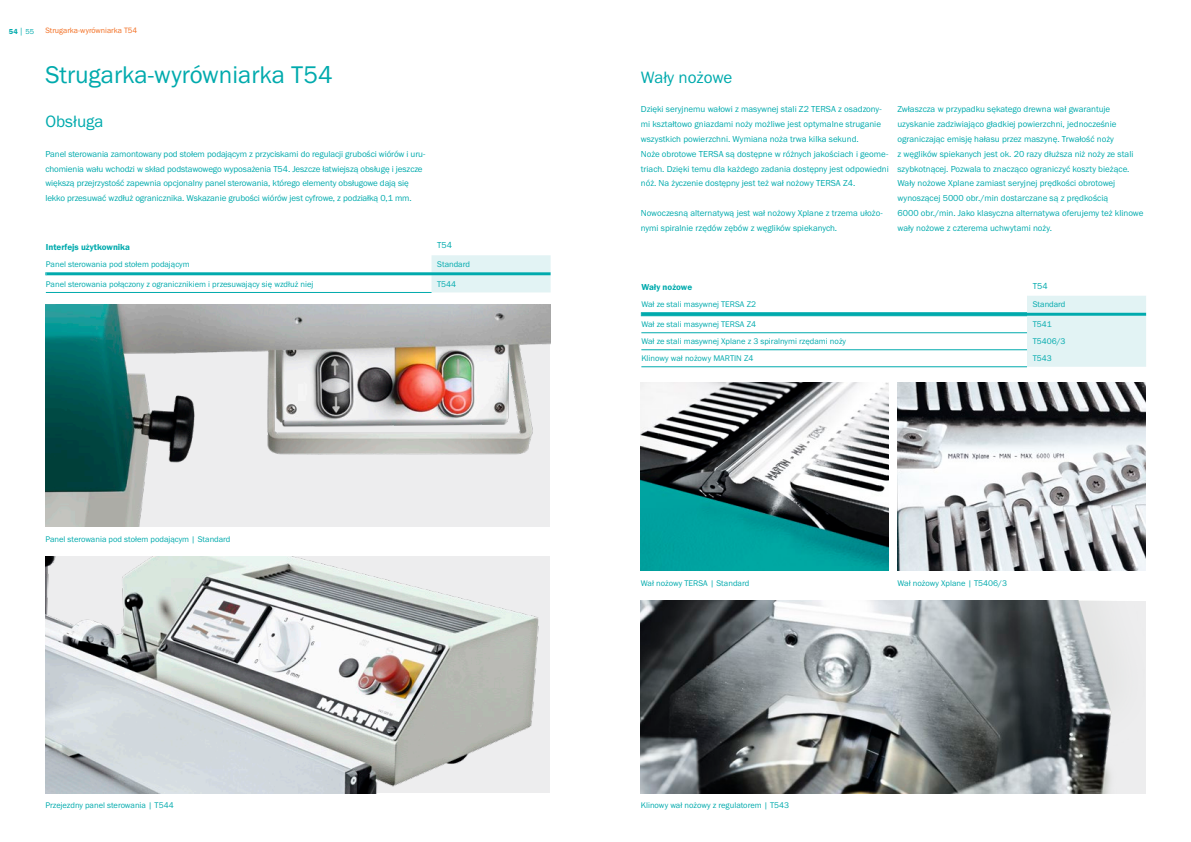
<style>
.page{position:relative;width:1191px;height:842px;background:#fff}
.page>*{position:absolute;margin:0;border:0;box-sizing:border-box;transform-origin:0 0}
.t1{font:25px "Franklin Gothic URW Boo";color:#00aaad}
.t2{font:17px "Franklin Gothic URW Boo";color:#00aaad}
.t3{font:9px/14.8px "Franklin Gothic URW Boo";color:#00aaad}
.t4{font:9px "Franklin Gothic URW Dem";color:#00aaad}
.t5{font:8.5px "Franklin Gothic URW Boo";color:#00aaad}
.t6{font:8px "Franklin Gothic URW Boo";color:#f36e21}
.t7{font:7.5px "Franklin Gothic URW Dem";color:#00aaad}
.s1{font-family:"Franklin Gothic URW Boo";font-size:9.4px}
.s2{font-family:"Franklin Gothic URW Boo"}
</style>
<div class="page">
<img style="left:45px;top:305px;width:505px;height:222px">
<img style="left:45px;top:556px;width:505px;height:237px">
<img style="left:641px;top:383px;width:248px;height:188px">
<img style="left:641px;top:601px;width:503px;height:192px">
<img style="left:897px;top:383px;width:248px;height:188px">
<hr style="left:46px;top:292px;width:385px;height:1px;background:#00aaad">
<svg style="left:45px;top:255px;width:505px;height:37px"></svg>
<svg style="left:641px;top:296px;width:505px;height:71px"></svg>
<hr style="left:641px;top:315px;width:386px;height:1px;background:#00aaad">
<p class="t7" style="left:9px;top:26px;width:27px">54 <span class="s1">|</span> <span class="s2">55</span></p>
<p class="t6" style="left:45px;top:25px;width:93px">Strugarka-wyrówniarka T54</p>
<h1 class="t1" style="left:45px;top:59px;width:289px">Strugarka-wyrówniarka T54</h1>
<h2 class="t2" style="left:45px;top:111px;width:60px">Obsługa</h2>
<p class="t3" style="left:45px;top:146px;width:381px">Panel sterowania zamontowany pod stołem podającym z przyciskami do regulacji grubości wiórów i uru&shy;chomienia wału wchodzi w skład podstawowego wyposażenia T54. Jeszcze łatwiejszą obsługę i jeszcze większą przejrzystość zapewnia opcjonalny panel sterowania, którego elementy obsługowe dają się lekko przesuwać wzdłuż ogranicznika. Wskazanie grubości wiórów jest cyfrowe, z podziałką 0,1 mm.</p>
<h2 class="t2" style="left:641px;top:67px;width:93px">Wały nożowe</h2>
<p class="t3" style="left:641px;top:102px;width:249px">Dzięki seryjnemu wałowi z masywnej stali Z2 TERSA z osadzony&shy;mi kształtowo gniazdami noży możliwe jest optymalne struganie wszystkich powierzchni. Wymiana noża trwa kilka sekund.<br>Noże obrotowe TERSA są dostępne w różnych jakościach i geome&shy;triach. Dzięki temu dla każdego zadania dostępny jest odpowiedni nóż. Na życzenie dostępny jest też wał nożowy TERSA Z4.</p>
<p class="t3" style="left:641px;top:205px;width:243px">Nowoczesną alternatywą jest wał nożowy Xplane z trzema ułożo&shy;nymi spiralnie rzędów zębów z węglików spiekanych.</p>
<p class="t3" style="left:897px;top:102px;width:247px">Zwłaszcza w przypadku sękatego drewna wał gwarantuje uzyskanie zadziwiająco gładkiej powierzchni, jednocześnie ograniczając emisję hałasu przez maszynę. Trwałość noży<br>z węglików spiekanych jest ok. 20 razy dłuższa niż noży ze stali szybkotnącej. Pozwala to znacząco ograniczyć koszty bieżące.<br>Wały nożowe Xplane zamiast seryjnej prędkości obrotowej wynoszącej 5000 obr./min dostarczane są z prędkością<br>6000 obr./min. Jako klasyczna alternatywa oferujemy też klinowe wały nożowe z czterema uchwytami noży.</p>
<p class="t4" style="left:46px;top:241px;width:86px">Interfejs użytkownika</p>
<p class="t3" style="left:437px;top:238px;width:16px">T54</p>
<p class="t5" style="left:46px;top:258px;width:145px">Panel sterowania pod stołem podającym</p>
<p class="t5" style="left:437px;top:258px;width:34px">Standard</p>
<p class="t5" style="left:46px;top:279px;width:269px">Panel sterowania połączony z ogranicznikiem i przesuwający się wzdłuż niej</p>
<p class="t5" style="left:437px;top:279px;width:21px">T544</p>
<p class="t4" style="left:641px;top:281px;width:52px">Wały nożowe</p>
<p class="t3" style="left:1032px;top:278px;width:16px">T54</p>
<p class="t5" style="left:641px;top:299px;width:116px">Wał ze stali masywnej TERSA Z2</p>
<p class="t5" style="left:1032px;top:299px;width:34px">Standard</p>
<p class="t5" style="left:641px;top:319px;width:116px">Wał ze stali masywnej TERSA Z4</p>
<p class="t5" style="left:1032px;top:319px;width:21px">T541</p>
<p class="t5" style="left:641px;top:336px;width:206px">Wał ze stali masywnej Xplane z 3 spiralnymi rzędami noży</p>
<p class="t5" style="left:1032px;top:336px;width:34px">T5406/3</p>
<p class="t5" style="left:641px;top:353px;width:114px">Klinowy wał nożowy MARTIN Z4</p>
<p class="t5" style="left:1032px;top:353px;width:21px">T543</p>
<p class="t5" style="left:45px;top:534px;width:187px">Panel sterowania pod stołem podającym | Standard</p>
<p class="t5" style="left:641px;top:578px;width:110px">Wał nożowy TERSA | Standard</p>
<p class="t5" style="left:897px;top:578px;width:111px">Wał nożowy Xplane | T5406/3</p>
<p class="t5" style="left:45px;top:800px;width:130px">Przejezdny panel sterowania | T544</p>
<p class="t5" style="left:641px;top:800px;width:150px">Klinowy wał nożowy z regulatorem | T543</p>
</div>
